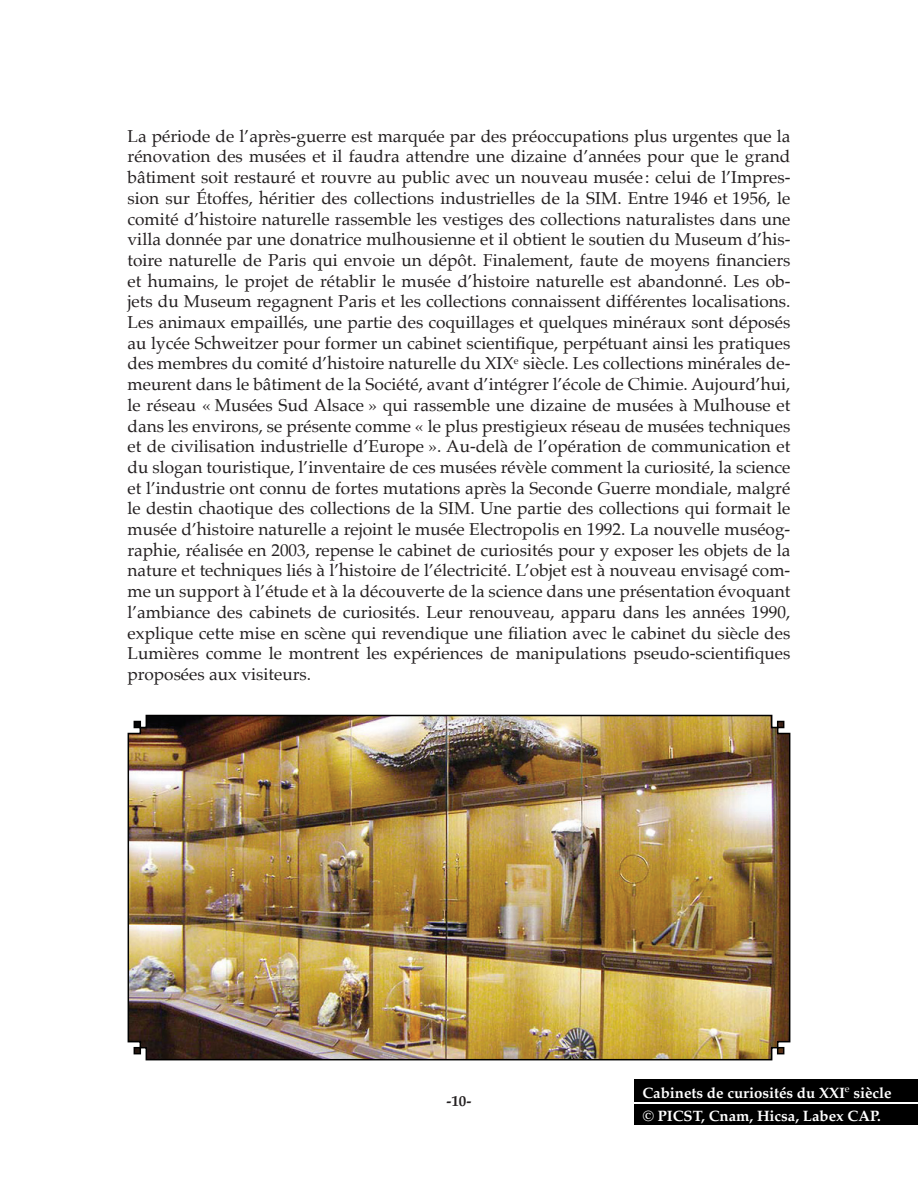
<style>
.page{position:relative;width:918px;height:1188px;background:#fff}
.page>*{position:absolute;margin:0;border:0;box-sizing:border-box;transform-origin:0 0}
.t1{font:17.25px/20.7px "Palatino";color:#231f20;text-align:justify}
.t2{font:700 15px "Palatino";color:#fff}
.t3{font:700 15px "Palatino";color:#231f20}
</style>
<div class="page">
<div style="left:635px;top:1104px;width:283px;height:21px;background:#000"></div>
<div style="left:634px;top:1079px;width:284px;height:23px;background:#000"></div>
<img style="left:127px;top:714px;width:664px;height:347px">
<p class="t1" style="left:127px;top:125px;width:665px">La période de l’après-guerre est marquée par des préoccupations plus urgentes que la rénovation des musées et il faudra attendre une dizaine d’années pour que le grand bâtiment soit restauré et rouvre au public avec un nouveau musée : celui de l’Impres&shy;sion sur Étoffes, héritier des collections industrielles de la SIM. Entre 1946 et 1956, le comité d’histoire naturelle rassemble les vestiges des collections naturalistes dans une villa donnée par une donatrice mulhousienne et il obtient le soutien du Museum d’his&shy;toire naturelle de Paris qui envoie un dépôt. Finalement, faute de moyens financiers et humains, le projet de rétablir le musée d’histoire naturelle est abandonné. Les ob&shy;jets du Museum regagnent Paris et les collections connaissent différentes localisations.<br>Les animaux empaillés, une partie des coquillages et quelques minéraux sont déposés au lycée Schweitzer pour former un cabinet scientifique, perpétuant ainsi les pratiques des membres du comité d’histoire naturelle du XIX<sup>e</sup> siècle. Les collections minérales de&shy;meurent dans le bâtiment de la Société, avant d’intégrer l’école de Chimie. Aujourd’hui, le réseau « Musées Sud Alsace » qui rassemble une dizaine de musées à Mulhouse et dans les environs, se présente comme « le plus prestigieux réseau de musées techniques et de civilisation industrielle d’Europe ». Au-delà de l’opération de communication et du slogan touristique, l’inventaire de ces musées révèle comment la curiosité, la science et l’industrie ont connu de fortes mutations après la Seconde Guerre mondiale, malgré le destin chaotique des collections de la SIM. Une partie des collections qui formait le musée d’histoire naturelle a rejoint le musée Electropolis en 1992. La nouvelle muséog&shy;raphie, réalisée en 2003, repense le cabinet de curiosités pour y exposer les objets de la nature et techniques liés à l’histoire de l’électricité. L’objet est à nouveau envisagé com&shy;me un support à l’étude et à la découverte de la science dans une présentation évoquant l’ambiance des cabinets de curiosités. Leur renouveau, apparu dans les années 1990, explique cette mise en scène qui revendique une filiation avec le cabinet du siècle des Lumières comme le montrent les expériences de manipulations pseudo-scientifiques proposées aux visiteurs.</p>
<p class="t3" style="left:447px;top:1088px;width:26px">-10-</p>
<p class="t2" style="left:642px;top:1080px;width:251px">Cabinets de curiosités du XXI<sup>e</sup> siècle</p>
<p class="t2" style="left:643px;top:1103px;width:240px">© PICST, Cnam, Hicsa, Labex CAP.</p>
</div>
